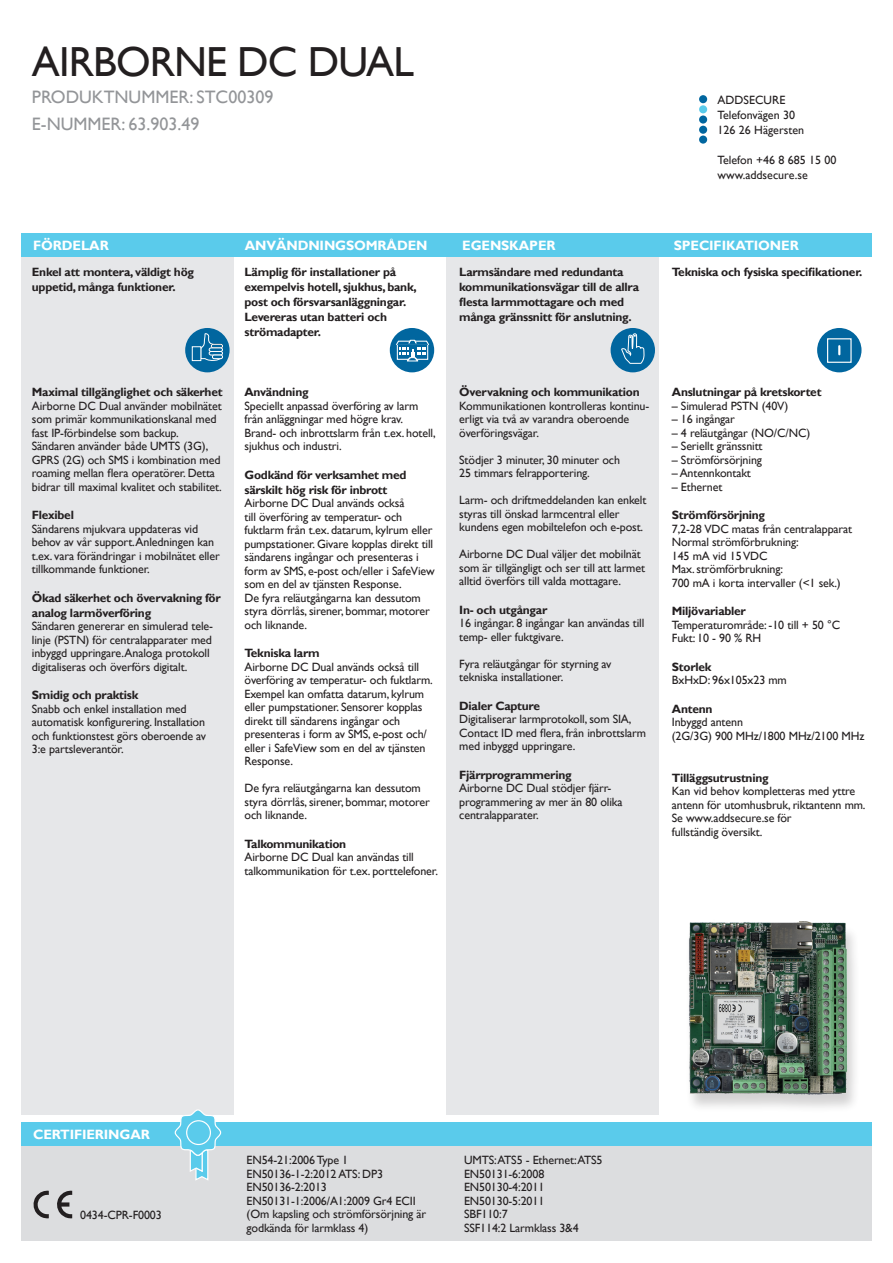
<style>
.page{position:relative;width:893px;height:1263px;background:#fff}
.page>*{position:absolute;margin:0;border:0;box-sizing:border-box;transform-origin:0 0}
.t1{font:42px "Gill Sans";letter-spacing:-.02em;color:#231f20}
.t2{font:18px/27px "Gill Sans";color:#939598}
.t3{font:700 13.5px "Gill Sans";letter-spacing:-.01em;color:#fff}
.t4{font:12px/13.5px "Gill Sans";letter-spacing:-.01em;color:#231f20}
.t5{font:700 12px/15px "Gill Sans";letter-spacing:-.02em;color:#231f20}
</style>
<div class="page">
<div style="left:21px;top:234px;width:851px;height:23px;background:#5acbeb"></div>
<div style="left:21px;top:1123px;width:851px;height:117px;background:#dcdddf"></div>
<div style="left:21px;top:1123px;width:851px;height:23px;background:#5acbeb"></div>
<div style="left:21px;top:257px;width:213px;height:858px;background:#e6e7e9"></div>
<div style="left:446px;top:257px;width:213px;height:858px;background:#e6e7e9"></div>
<img style="left:688px;top:921px;width:167px;height:187px">
<svg style="left:699px;top:106px;width:9px;height:28px"></svg>
<div style="left:699px;top:95px;width:8px;height:8px;background:#01669f;border-radius:50%"></div>
<div style="left:699px;top:105px;width:8px;height:8px;background:#5acbeb;border-radius:50%"></div>
<div style="left:699px;top:115px;width:8px;height:9px;background:#01669f;border-radius:50%"></div>
<div style="left:699px;top:126px;width:8px;height:8px;background:#01669f;border-radius:50%"></div>
<div style="left:699px;top:136px;width:8px;height:8px;background:#01669f;border-radius:50%"></div>
<svg style="left:174px;top:1109px;width:48px;height:71px"></svg>
<div style="left:187px;top:1121px;width:23px;height:23px;background:#5acbeb;border-radius:50%"></div>
<div style="left:186px;top:1120px;width:25px;height:25px;border:1px solid #fff;border-radius:50%"></div>
<div style="left:185px;top:328px;width:45px;height:44px;background:#01669f;border-radius:50%"></div>
<svg style="left:200px;top:328px;width:23px;height:34px"></svg>
<div style="left:209px;top:347px;width:14px;height:5px;border:1px solid #fff;border-radius:2px"></div>
<div style="left:209px;top:351px;width:14px;height:4px;border:1px solid #fff;border-radius:2px"></div>
<div style="left:212px;top:355px;width:11px;height:4px;border:1px solid #fff;border-radius:2px"></div>
<div style="left:192px;top:346px;width:9px;height:15px;border:1px solid #fff"></div>
<div style="left:390px;top:328px;width:44px;height:44px;background:#01669f;border-radius:50%"></div>
<svg style="left:396px;top:339px;width:33px;height:22px"></svg>
<div style="left:611px;top:328px;width:44px;height:44px;background:#01669f;border-radius:50%"></div>
<svg style="left:621px;top:333px;width:24px;height:31px"></svg>
<div style="left:817px;top:328px;width:44px;height:44px;background:#01669f;border-radius:50%"></div>
<div style="left:827px;top:338px;width:25px;height:25px;border:1px solid #fff"></div>
<svg style="left:838px;top:346px;width:2px;height:8px"></svg>
<svg style="left:57px;top:1190px;width:15px;height:28px"></svg>
<svg style="left:33px;top:1190px;width:16px;height:28px"></svg>
<h1 class="t1" style="left:32px;top:37px;width:384px">Airborne DC Dual</h1>
<h2 class="t2" style="left:32px;top:84px;width:243px">Produktnumm er: STC00309<br>E-numm er: 63.903.49</h2>
<p class="t4" style="left:718px;top:93px;width:88px;line-height:15px">AddSecure<br>Telefonvägen 30<br>126 26 Hägersten</p>
<p class="t4" style="left:718px;top:153px;width:120px;line-height:15px">Telefon +46 8 685 15 00 www.addsecure.se</p>
<p class="t3" style="left:33px;top:237px;width:77px">FÖRDELAR</p>
<p class="t3" style="left:245px;top:237px;width:184px">ANVÄNDNINGSOMRÅDEN</p>
<p class="t3" style="left:462px;top:237px;width:95px">EGENSKAPER</p>
<p class="t3" style="left:674px;top:237px;width:126px">SPECIFIKATIONER</p>
<p class="t5" style="left:32px;top:265px;width:164px">Enkel att montera, väldigt hög uppetid, många funktioner.</p>
<p class="t5" style="left:32px;top:385px;width:192px">Maximal tillgänglighet och säkerhet</p>
<p class="t4" style="left:32px;top:399px;width:191px">Airborne DC Dual använder mobilnätet som primär kommunikationskanal med fast IP-förbindelse som backup.<br>Sändaren använder både UMTS (3G), GPRS (2G) och SMS i kombination med roaming mellan flera operatörer. Detta bidrar till maximal kvalitet och stabilitet.</p>
<p class="t5" style="left:32px;top:508px;width:44px">Flexibel</p>
<p class="t4" style="left:32px;top:522px;width:189px">Sändarens mjukvara uppdateras vid behov av vår support.Anledningen kan t.ex. vara förändringar i mobilnätet eller tillkommande funktioner.</p>
<p class="t5" style="left:32px;top:590px;width:190px">Ökad säkerhet och övervakning för analog larmöverföring</p>
<p class="t4" style="left:32px;top:620px;width:183px">Sändaren genererar en simulerad tele&shy;linje (PSTN) för centralapparater med inbyggd uppringare.Analoga protokoll digitaliseras och överförs digitalt.</p>
<p class="t5" style="left:32px;top:688px;width:108px">Smidig och praktisk</p>
<p class="t4" style="left:32px;top:702px;width:176px">Snabb och enkel installation med automatisk konfigurering. Installation och funktionstest görs oberoende av 3:e partsleverantör.</p>
<p class="t5" style="left:244px;top:265px;width:174px">Lämplig för installationer på exempelvis hotell, sjukhus, bank, post och försvarsanläggningar.<br>Levereras utan batteri och strömadapter.</p>
<p class="t5" style="left:244px;top:385px;width:66px">Användning</p>
<p class="t4" style="left:244px;top:399px;width:193px">Speciellt anpassad överföring av larm från anläggningar med högre krav.<br>Brand- och inbrottslarm från t.ex. hotell, sjukhus och industri.</p>
<p class="t5" style="left:244px;top:467px;width:164px">Godkänd för verksamhet med särskilt hög risk för inbrott</p>
<p class="t4" style="left:244px;top:497px;width:192px">Airborne DC Dual används också<br>till överföring av temperatur- och fuktlarm från t.ex. datarum, kylrum eller pumpstationer. Givare kopplas direkt till sändarens ingångar och presenteras i form av SMS, e-post och/eller i SafeView som en del av tjänsten Response.<br>De fyra reläutgångarna kan dessutom styra dörrlås, sirener, bommar, motorer och liknande.</p>
<p class="t5" style="left:244px;top:646px;width:77px">Tekniska larm</p>
<p class="t4" style="left:244px;top:660px;width:190px">Airborne DC Dual används också till överföring av temperatur- och fuktlarm.<br>Exempel kan omfatta datarum, kylrum eller pumpstationer. Sensorer kopplas direkt till sändarens ingångar och presenteras i form av SMS, e-post och/ eller i SafeView som en del av tjänsten Response.</p>
<p class="t4" style="left:244px;top:782px;width:187px">De fyra reläutgångarna kan dessutom styra dörrlås, sirener, bommar, motorer och liknande.</p>
<p class="t5" style="left:244px;top:836px;width:103px">Talkommunikation</p>
<p class="t4" style="left:244px;top:851px;width:195px">Airborne DC Dual kan användas till talkommunikation för t.ex. porttelefoner.</p>
<p class="t5" style="left:459px;top:265px;width:181px">Larmsändare med redundanta kommunikationsvägar till de allra flesta larmmottagare och med många gränssnitt för anslutning.</p>
<p class="t5" style="left:459px;top:385px;width:182px">Övervakning och kommunikation</p>
<p class="t4" style="left:459px;top:399px;width:191px">Kommunikationen kontrolleras kontinu&shy;erligt via två av varandra oberoende överföringsvägar.</p>
<p class="t4" style="left:459px;top:453px;width:162px">Stödjer 3 minuter, 30 minuter och<br>25 timmars felrapportering.</p>
<p class="t4" style="left:459px;top:494px;width:189px">Larm- och driftmeddelanden kan enkelt styras till önskad larmcentral eller kundens egen mobiltelefon och e-post.</p>
<p class="t4" style="left:459px;top:548px;width:187px">Airborne DC Dual väljer det mobilnät som är tillgängligt och ser till att larmet alltid överförs till valda mottagare.</p>
<p class="t5" style="left:459px;top:602px;width:90px">In- och utgångar</p>
<p class="t4" style="left:459px;top:617px;width:187px">16 ingångar. 8 ingångar kan användas till temp- eller fuktgivare.</p>
<p class="t4" style="left:459px;top:657px;width:154px">Fyra reläutgångar för styrning av tekniska installationer.</p>
<p class="t5" style="left:459px;top:698px;width:82px">Dialer Capture</p>
<p class="t4" style="left:459px;top:713px;width:188px">Digitaliserar larmprotokoll, som SIA,<br>Contact ID med flera, från inbrottslarm med inbyggd uppringare.</p>
<p class="t5" style="left:459px;top:767px;width:114px">Fjärrprogrammering</p>
<p class="t4" style="left:459px;top:782px;width:165px">Airborne DC Dual stödjer fjärr&shy;programmering av mer än 80 olika centralapparater.</p>
<p class="t5" style="left:672px;top:265px;width:192px">Tekniska och fysiska specifikationer.</p>
<p class="t5" style="left:672px;top:385px;width:151px">Anslutningar på kretskortet</p>
<p class="t4" style="left:672px;top:399px;width:118px">– Simulerad PSTN (40V)</p>
<p class="t4" style="left:672px;top:413px;width:65px">– 16 ingångar</p>
<p class="t4" style="left:672px;top:426px;width:140px">– 4 reläutgångar (NO/C/NC)</p>
<p class="t4" style="left:672px;top:440px;width:92px">– Seriellt gränssnitt</p>
<p class="t4" style="left:672px;top:453px;width:92px">– Strömförsörjning</p>
<p class="t4" style="left:672px;top:467px;width:81px">– Antennkontakt</p>
<p class="t4" style="left:672px;top:480px;width:52px">– Ethernet</p>
<p class="t5" style="left:672px;top:508px;width:95px">Strömförsörjning</p>
<p class="t4" style="left:672px;top:522px;width:182px">7,2-28 VDC matas från centralapparat<br>Normal strömförbrukning:<br>145 mA vid 15 VDC<br>Max. strömförbrukning:<br>700 mA i korta intervaller (&lt;1 sek.)</p>
<p class="t5" style="left:672px;top:604px;width:76px">Miljövariabler</p>
<p class="t4" style="left:672px;top:618px;width:170px">Temperaturområde: -10 till + 50 °C<br>Fukt: 10 - 90 % RH</p>
<p class="t5" style="left:672px;top:659px;width:41px">Storlek</p>
<p class="t4" style="left:672px;top:674px;width:116px">BxHxD: 96x105x23 mm</p>
<p class="t5" style="left:672px;top:701px;width:42px">Antenn</p>
<p class="t4" style="left:672px;top:716px;width:194px">Inbyggd antenn<br>(2G/3G) 900 MHz/1800 MHz/2100 MHz</p>
<p class="t5" style="left:672px;top:770px;width:98px">Tilläggsutrustning</p>
<p class="t4" style="left:672px;top:785px;width:195px">Kan vid behov kompletteras med yttre antenn för utomhusbruk, riktantenn mm.<br>Se www.addsecure.se för<br>fullständig översikt.</p>
<p class="t3" style="left:33px;top:1126px;width:20px">Certifieringar</p>
<p class="t4" style="left:80px;top:1209px;width:83px">0434-CPR-F0003</p>
<p class="t4" style="left:247px;top:1154px;width:181px">EN 54-21:2006 Type 1<br>EN50136-1-2:2012 ATS: DP3<br>EN50136-2:2013<br>EN 50131-1:2006/A1:2009 Gr4 ECII (Om kapsling och strömförsörjning är godkända för larmklass 4)</p>
<p class="t4" style="left:464px;top:1154px;width:140px">UMTS:ATS5 - Ethernet:ATS5<br>EN 50131-6:2008<br>EN50130-4:2011<br>EN50130-5:2011<br>SBF110:7<br>SSF114:2 Larmklass 3&amp;4</p>
</div>
